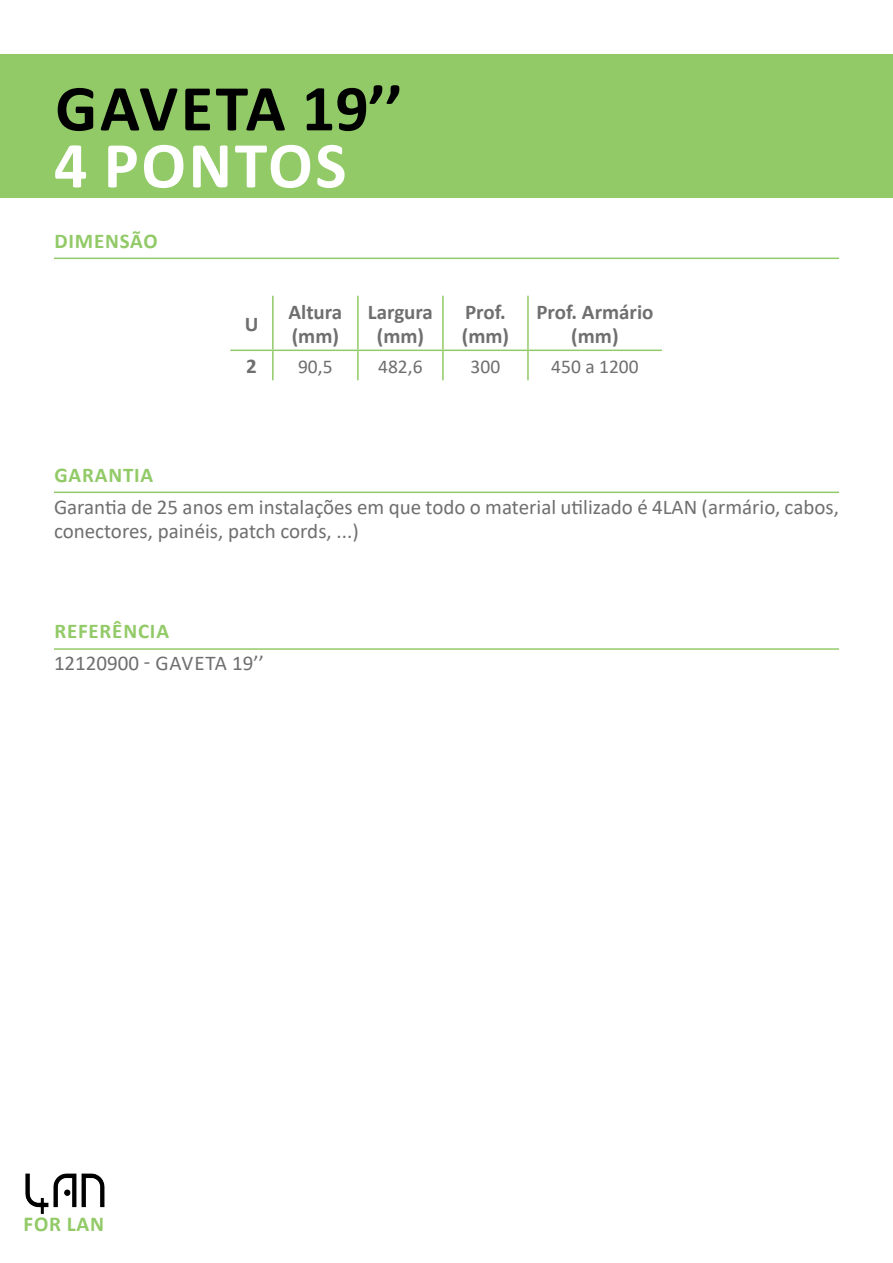
<style>
.page{position:relative;width:893px;height:1263px;background:#fff}
.page>*{position:absolute;margin:0;border:0;box-sizing:border-box;transform-origin:0 0}
.t1{font:700 66px "Calibri";letter-spacing:.02em;color:#000}
.t2{font:700 66px "Calibri";letter-spacing:.04em;color:#fff}
.t3{font:700 21.15px "Calibri";letter-spacing:.04em;color:#92ca68}
.t4{font:21px/24px "Calibri";color:#706f6f}
.t5{font:700 21px/24px "Calibri";color:#706f6f}
.t6{font:700 21px "Calibri";letter-spacing:.04em;color:#92ca68}
.t7{font:19.5px "Calibri";color:#706f6f}
</style>
<div class="page">
<div style="left:0;top:54px;width:893px;height:144px;background:#92ca68"></div>
<img style="left:25px;top:1173px;width:80px;height:41px">
<svg style="left:54px;top:491px;width:102px;height:1px"></svg>
<hr style="left:54px;top:492px;width:785px;height:1px;background:#92ca68">
<hr style="left:54px;top:648px;width:785px;height:2px;background:#92ca68">
<svg style="left:54px;top:257px;width:107px;height:3px"></svg>
<hr style="left:54px;top:258px;width:785px;height:1px;background:#92ca68">
<hr style="left:272px;top:296px;width:2px;height:54px;background:#92ca68">
<hr style="left:357px;top:296px;width:2px;height:54px;background:#92ca68">
<hr style="left:442px;top:296px;width:2px;height:54px;background:#92ca68">
<hr style="left:230px;top:350px;width:43px;height:1px;background:#92ca68">
<hr style="left:273px;top:350px;width:85px;height:1px;background:#92ca68">
<hr style="left:358px;top:350px;width:85px;height:1px;background:#92ca68">
<hr style="left:272px;top:351px;width:2px;height:29px;background:#92ca68">
<hr style="left:357px;top:351px;width:2px;height:29px;background:#92ca68">
<hr style="left:443px;top:350px;width:85px;height:1px;background:#92ca68">
<hr style="left:528px;top:350px;width:134px;height:1px;background:#92ca68">
<hr style="left:442px;top:351px;width:2px;height:29px;background:#92ca68">
<hr style="left:527px;top:351px;width:2px;height:29px;background:#92ca68">
<hr style="left:527px;top:296px;width:2px;height:54px;background:#92ca68">
<h1 class="t1" style="left:55px;top:62px;width:349px">GAVETA 19’’</h1>
<h1 class="t2" style="left:54px;top:119px;width:294px">4 PONTOS</h1>
<p class="t6" style="left:54px;top:226px;width:105px">DIMENSÃO</p>
<p class="t5" style="left:245px;top:312px;width:15px">U</p>
<p class="t5" style="left:288px;top:300px;width:55px">Altura (mm)</p>
<p class="t5" style="left:368px;top:300px;width:67px;text-align:center">Largura (mm)</p>
<p class="t5" style="left:462px;top:300px;width:49px">Prof. (mm)</p>
<p class="t5" style="left:536px;top:300px;width:119px;text-align:center">Prof. Armário (mm)</p>
<p class="t5" style="left:246px;top:354px;width:12px">2</p>
<p class="t7" style="left:298px;top:353px;width:36px">90,5</p>
<p class="t7" style="left:378px;top:353px;width:46px">482,6</p>
<p class="t7" style="left:471px;top:353px;width:31px">300</p>
<p class="t7" style="left:551px;top:353px;width:89px">450 a 1200</p>
<p class="t6" style="left:54px;top:460px;width:100px">GARANTIA</p>
<p class="t4" style="left:54px;top:494px;width:786px">Garantia de 25 anos em instalações em que todo o material utilizado é 4LAN (armário, cabos, conectores, painéis, patch cords, ...)</p>
<p class="t6" style="left:54px;top:616px;width:116px">REFERÊNCIA</p>
<p class="t4" style="left:54px;top:651px;width:211px">12120900 - GAVETA 19’’</p>
<p class="t3" style="left:24px;top:1209px;width:82px">FOR LAN</p>
</div>
